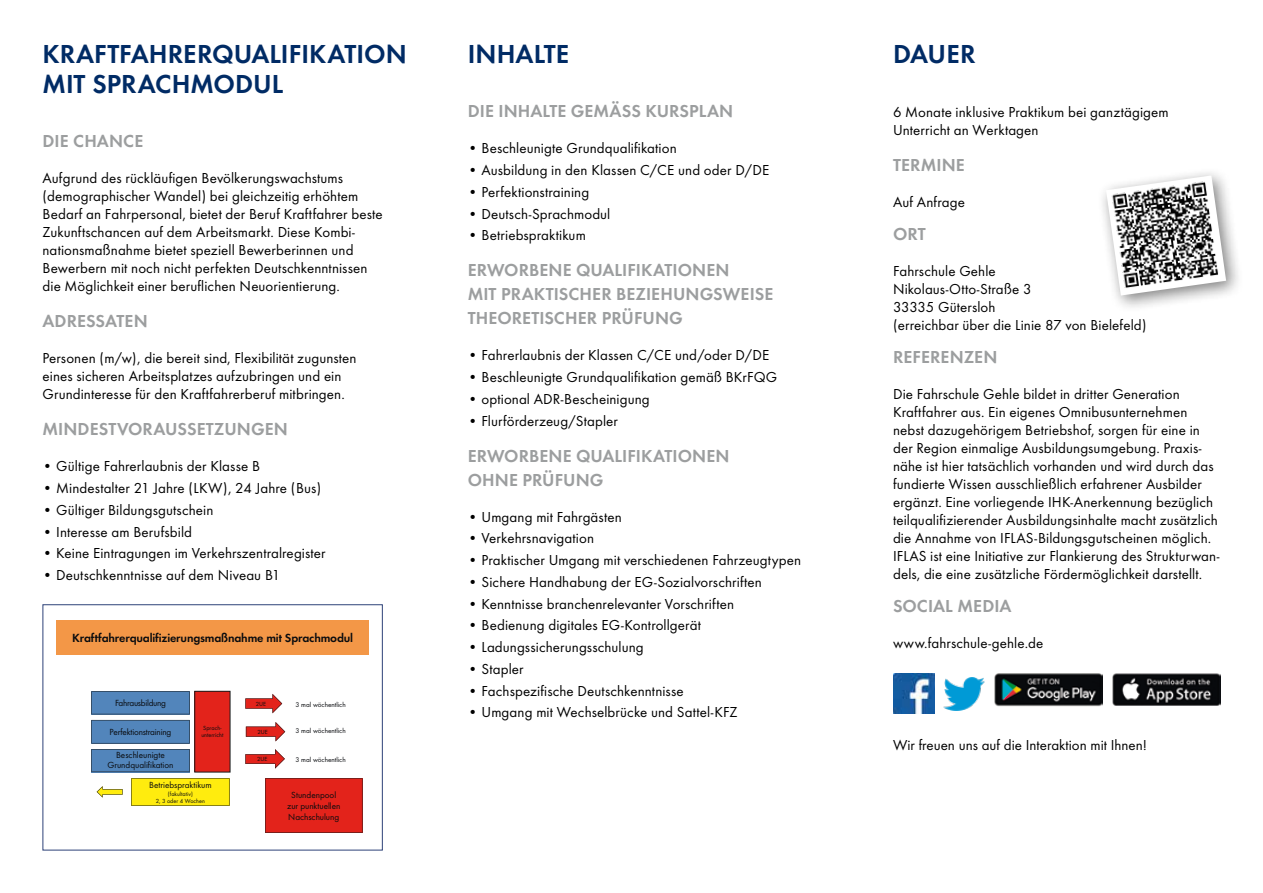
<style>
.page{position:relative;width:1263px;height:893px;background:#fff}
.page>*{position:absolute;margin:0;border:0;box-sizing:border-box;transform-origin:0 0}
.t1{font:600 27px/30px "Futura T";color:#002b65}
.t2{font:600 18px/24px "Futura T";letter-spacing:.005em;color:#9c9e9f}
.t3{font:15px/18px "Futura T";letter-spacing:.005em;color:#000}
.t4{font:600 12.3px "Futura T";letter-spacing:-.015em;color:#090b0e}
.t5{font:9.15px/11.2px "Futura T";letter-spacing:-.005em;color:#090b0e;text-align:center}
.t6{font:9.15px "Futura T";letter-spacing:-.035em;color:#090b0e}
.t7{font:7.2px "Futura T";color:#090b0e}
.t8{font:6.15px/7.2px "Futura T";color:#090b0e;text-align:center}
</style>
<div class="page">
<div style="left:1097px;top:166px;width:147px;height:147px;background:#000;opacity:.5"></div>
<svg style="left:1106px;top:175px;width:120px;height:121px"></svg>
<img style="left:1111px;top:181px;width:110px;height:109px">
<div style="left:195px;top:691px;width:35px;height:81px;background:#e3231b"></div>
<div style="left:194px;top:691px;width:36px;height:81px;border:1px solid #1b1c1c"></div>
<div style="left:56px;top:620px;width:313px;height:34px;background:#f39747"></div>
<svg style="left:91px;top:691px;width:99px;height:23px;background:#4f80b4"></svg>
<svg style="left:91px;top:720px;width:99px;height:23px;background:#5081b5"></svg>
<svg style="left:91px;top:749px;width:99px;height:23px;background:#4f7fb2"></svg>
<svg style="left:131px;top:778px;width:98px;height:28px;background:#f5e30e"></svg>
<svg style="left:97px;top:786px;width:26px;height:12px"></svg>
<svg style="left:245px;top:694px;width:37px;height:19px"></svg>
<svg style="left:246px;top:722px;width:39px;height:19px"></svg>
<svg style="left:245px;top:749px;width:40px;height:20px"></svg>
<div style="left:265px;top:778px;width:97px;height:55px;background:#e3231b"></div>
<div style="left:43px;top:604px;width:340px;height:246px;border:1px solid #2e4278"></div>
<img style="left:893px;top:673px;width:41px;height:41px">
<img style="left:944px;top:677px;width:40px;height:33px">
<img style="left:994px;top:673px;width:108px;height:34px">
<img style="left:1112px;top:673px;width:108px;height:33px">
<h1 class="t1" style="left:43px;top:39px;width:366px">KRAFTFAHRERQUALIFIKATION<br>MIT SPRACHMODUL</h1>
<p class="t2" style="left:43px;top:129px;width:102px">DIE CHANCE</p>
<p class="t3" style="left:43px;top:169px;width:342px">Aufgrund des rückläufigen Bevölkerungswachstums (demographischer Wandel) bei gleichzeitig erhöhtem Bedarf an Fahrpersonal, bietet der Beruf Kraftfahrer beste Zukunftschancen auf dem Arbeitsmarkt. Diese Kombi&shy;nationsmaßnahme bietet speziell Bewerberinnen und Bewerbern mit noch nicht perfekten Deutschkenntnissen die Möglichkeit einer beruflichen Neuorientierung.</p>
<p class="t2" style="left:43px;top:309px;width:107px">ADRESSATEN</p>
<p class="t3" style="left:43px;top:349px;width:316px">Personen (m/w), die bereit sind, Flexibilität zugunsten eines sicheren Arbeitsplatzes aufzubringen und ein<br>Grundinteresse für den Kraftfahrerberuf mitbringen.</p>
<p class="t2" style="left:43px;top:417px;width:247px">MINDESTVORAUSSETZUNGEN</p>
<p class="t3" style="left:43px;top:457px;width:219px">• Gültige Fahrerlaubnis der Klasse B</p>
<p class="t3" style="left:43px;top:479px;width:280px">• Mindestalter 21 Jahre (LKW), 24 Jahre (Bus)</p>
<p class="t3" style="left:43px;top:501px;width:172px">• Gültiger Bildungsgutschein</p>
<p class="t3" style="left:43px;top:522px;width:151px">• Interesse am Berufsbild</p>
<p class="t3" style="left:43px;top:544px;width:285px">• Keine Eintragungen im Verkehrszentralregister</p>
<p class="t3" style="left:43px;top:566px;width:239px">• Deutschkenntnisse auf dem Niveau B1</p>
<p class="t4" style="left:72px;top:630px;width:283px">Kraftfahrerqualifizierungsmaßnahme mit Sprachmodul</p>
<p class="t6" style="left:115px;top:697px;width:53px">Fahrausbildung</p>
<p class="t5" style="left:110px;top:726px;width:63px">Perfektionstraining</p>
<p class="t5" style="left:107px;top:750px;width:68px;line-height:10.1px">Beschleunigte<br>Grundqualifikation</p>
<p class="t5" style="left:149px;top:779px;width:64px">Betriebspraktikum</p>
<p class="t8" style="left:156px;top:790px;width:51px">(fakultativ)<br>2, 3 oder 4 Wochen</p>
<p class="t8" style="left:201px;top:725px;width:24px;line-height:6.4px;text-align:left">Sprach&shy;unterricht</p>
<p class="t8" style="left:256px;top:700px;width:12px">2UE</p>
<p class="t8" style="left:257px;top:728px;width:12px">2UE</p>
<p class="t8" style="left:257px;top:755px;width:12px">2UE</p>
<p class="t7" style="left:295px;top:700px;width:52px">3 mal wöchentlich</p>
<p class="t7" style="left:295px;top:727px;width:52px">3 mal wöchentlich</p>
<p class="t7" style="left:295px;top:756px;width:52px">3 mal wöchentlich</p>
<p class="t5" style="left:287px;top:789px;width:55px">Stundenpool zur punktuellen<br>Nachschulung</p>
<h1 class="t1" style="left:468px;top:39px;width:103px">INHALTE</h1>
<p class="t2" style="left:468px;top:99px;width:267px">DIE INHALTE GEMÄSS KURSPLAN</p>
<p class="t3" style="left:468px;top:139px;width:210px">• Beschleunigte Grundqualifikation</p>
<p class="t3" style="left:468px;top:161px;width:303px">• Ausbildung in den Klassen C/CE und oder D/DE</p>
<p class="t3" style="left:468px;top:183px;width:123px">• Perfektionstraining</p>
<p class="t3" style="left:468px;top:204px;width:144px">• Deutsch-Sprachmodul</p>
<p class="t3" style="left:468px;top:226px;width:120px">• Betriebspraktikum</p>
<p class="t2" style="left:468px;top:258px;width:307px">ERWORBENE QUALIFIKATIONEN<br>MIT PRAKTISCHER BEZIEHUNGSWEISE<br>THEORETISCHER PRÜFUNG</p>
<p class="t3" style="left:468px;top:346px;width:303px">• Fahrerlaubnis der Klassen C/CE und/oder D/DE</p>
<p class="t3" style="left:468px;top:368px;width:311px">• Beschleunigte Grundqualifikation gemäß BKrFQG</p>
<p class="t3" style="left:468px;top:390px;width:183px">• optional ADR-Bescheinigung</p>
<p class="t3" style="left:468px;top:411px;width:152px">• Flurförderzeug/Stapler</p>
<p class="t2" style="left:468px;top:443px;width:263px">ERWORBENE QUALIFIKATIONEN<br>OHNE PRÜFUNG</p>
<p class="t3" style="left:468px;top:507px;width:155px">• Umgang mit Fahrgästen</p>
<p class="t3" style="left:468px;top:529px;width:128px">• Verkehrsnavigation</p>
<p class="t3" style="left:468px;top:551px;width:335px">• Praktischer Umgang mit verschiedenen Fahrzeugtypen</p>
<p class="t3" style="left:468px;top:573px;width:296px">• Sichere Handhabung der EG-Sozialvorschriften</p>
<p class="t3" style="left:468px;top:594px;width:268px">• Kenntnisse branchenrelevanter Vorschriften</p>
<p class="t3" style="left:468px;top:616px;width:235px">• Bedienung digitales EG-Kontrollgerät</p>
<p class="t3" style="left:468px;top:638px;width:178px">• Ladungssicherungsschulung</p>
<p class="t3" style="left:468px;top:660px;width:57px">• Stapler</p>
<p class="t3" style="left:468px;top:681px;width:217px">• Fachspezifische Deutschkenntnisse</p>
<p class="t3" style="left:468px;top:703px;width:271px">• Umgang mit Wechselbrücke und Sattel-KFZ</p>
<h1 class="t1" style="left:893px;top:39px;width:84px">DAUER</h1>
<p class="t3" style="left:893px;top:103px;width:277px">6 Monate inklusive Praktikum bei ganztägigem<br>Unterricht an Werktagen</p>
<p class="t2" style="left:893px;top:153px;width:73px">TERMINE</p>
<p class="t3" style="left:893px;top:193px;width:73px">Auf Anfrage</p>
<p class="t2" style="left:893px;top:222px;width:34px">ORT</p>
<p class="t3" style="left:893px;top:262px;width:255px">Fahrschule Gehle<br>Nikolaus-Otto-Straße 3<br>33335 Gütersloh<br>(erreichbar über die Linie 87 von Bielefeld)</p>
<p class="t2" style="left:893px;top:345px;width:106px">REFERENZEN</p>
<p class="t3" style="left:893px;top:385px;width:328px">Die Fahrschule Gehle bildet in dritter Generation Kraftfahrer aus. Ein eigenes Omnibusunternehmen nebst dazugehörigem Betriebshof, sorgen für eine in der Region einmalige Ausbildungsumgebung. Praxis&shy;nähe ist hier tatsächlich vorhanden und wird durch das fundierte Wissen ausschließlich erfahrener Ausbilder ergänzt. Eine vorliegende IHK-Anerkennung bezüglich teilqualifizierender Ausbildungsinhalte macht zusätzlich die Annahme von IFLAS-Bildungsgutscheinen möglich.<br>IFLAS ist eine Initiative zur Flankierung des Strukturwan&shy;dels, die eine zusätzliche Fördermöglichkeit darstellt.</p>
<p class="t2" style="left:893px;top:594px;width:120px">SOCIAL MEDIA</p>
<p class="t3" style="left:893px;top:634px;width:152px">www.fahrschule-gehle.de</p>
<p class="t3" style="left:893px;top:736px;width:255px">Wir freuen uns auf die Interaktion mit Ihnen!</p>
</div>
